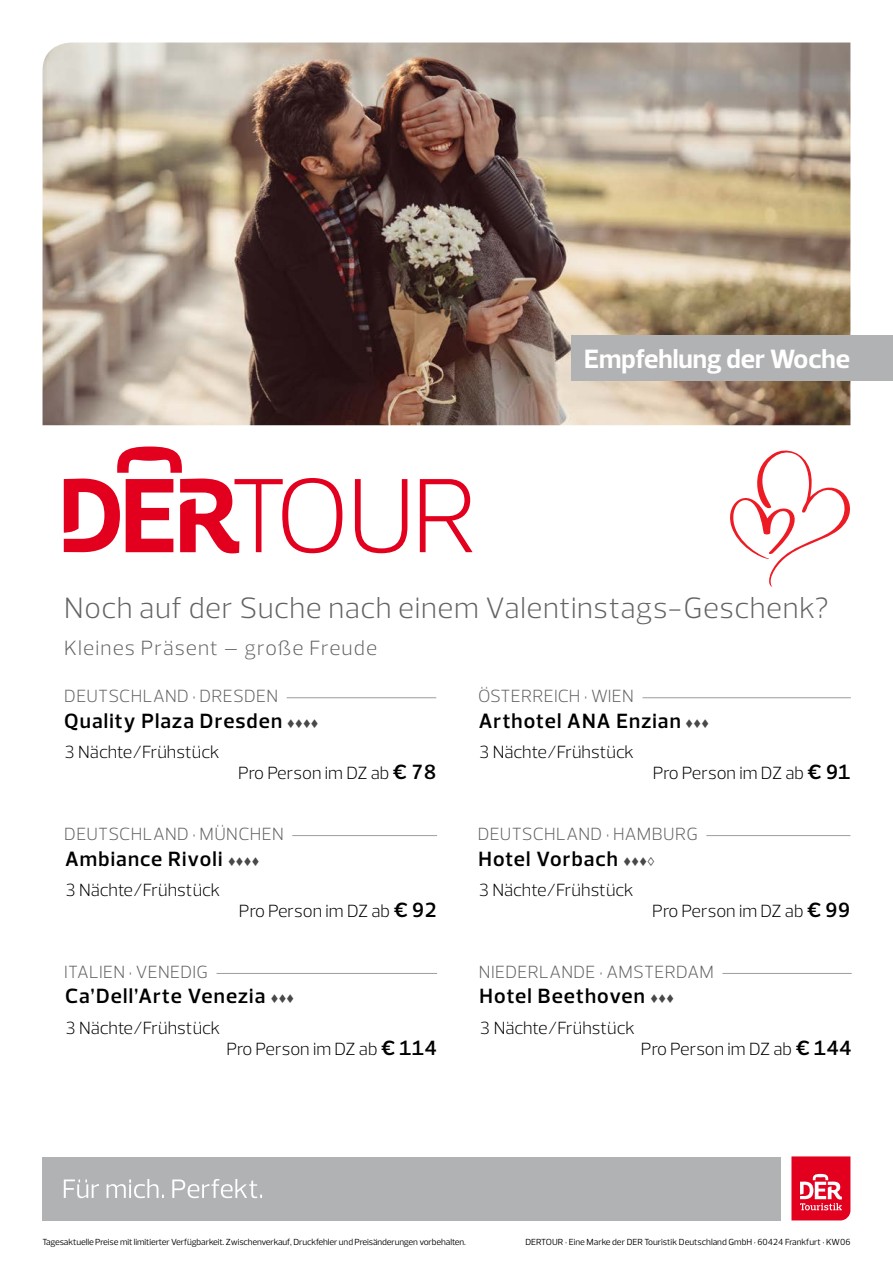
<style>
.page{position:relative;width:893px;height:1263px;background:#fff}
.page>*{position:absolute;margin:0;border:0;box-sizing:border-box;transform-origin:0 0}
.t1{font:300 30px "Prelo";letter-spacing:.02em;color:#636362}
.t2{font:700 27px "Prelo";color:#fff}
.t3{font:600 21px "Prelo";letter-spacing:.055em;color:#000}
.t4{font:300 21px "Prelo";letter-spacing:.05em;color:#636362}
.t5{font:300 18px "Prelo";color:#000}
.t6{font:300 18px "Prelo";letter-spacing:.015em;color:#636362}
.t7{font:9px "Prelo";letter-spacing:-.01em;color:#000}
.s1{font-family:"DERPI2015";font-weight:400;font-size:15.75px;color:#494948}
.s2{font-weight:600;font-size:21px}
</style>
<div class="page">
<div style="left:43px;top:1157px;width:738px;height:63px;background:#b0b2b4"></div>
<svg style="left:64px;top:1179px;width:198px;height:19px"></svg>
<img style="left:43px;top:43px;width:807px;height:382px">
<svg style="left:791px;top:1156px;width:59px;height:64px;background:#e72d46"></svg>
<svg style="left:64px;top:446px;width:278px;height:107px"></svg>
<svg style="left:355px;top:479px;width:52px;height:74px"></svg>
<svg style="left:420px;top:479px;width:53px;height:73px"></svg>
<svg style="left:730px;top:450px;width:120px;height:137px"></svg>
<div style="left:571px;top:335px;width:322px;height:46px;background:#b1b2b3"></div>
<hr style="left:64px;top:697px;width:372px;height:1px;background:#9c9d9d">
<div style="left:63px;top:691px;width:224px;height:14px;background:#fff"></div>
<hr style="left:479px;top:697px;width:372px;height:1px;background:#9c9d9d">
<div style="left:477px;top:691px;width:165px;height:14px;background:#fff"></div>
<hr style="left:65px;top:835px;width:372px;height:1px;background:#9c9d9d">
<div style="left:63px;top:829px;width:229px;height:14px;background:#fff"></div>
<hr style="left:478px;top:835px;width:372px;height:1px;background:#9c9d9d">
<div style="left:476px;top:829px;width:230px;height:14px;background:#fff"></div>
<hr style="left:65px;top:973px;width:372px;height:1px;background:#9c9d9d">
<div style="left:63px;top:967px;width:154px;height:14px;background:#fff"></div>
<hr style="left:480px;top:973px;width:372px;height:1px;background:#9c9d9d">
<div style="left:478px;top:967px;width:244px;height:14px;background:#fff"></div>
<h2 class="t2" style="left:584px;top:343px;width:267px">Empfehlung der Woche</h2>
<h1 class="t1" style="left:64px;top:590px;width:766px">Noch auf der Suche nach einem Valentinstags-Geschenk?</h1>
<p class="t4" style="left:64px;top:635px;width:314px">Kleines Präsent – große Freude</p>
<p class="t6" style="left:64px;top:685px;width:215px">DEUTSCHLAND • DRESDEN</p>
<p class="t6" style="left:478px;top:685px;width:157px">ÖSTERREICH • WIEN</p>
<p class="t3" style="left:64px;top:708px;width:255px">Quality Plaza Dresden <span class="s1">7777</span></p>
<p class="t5" style="left:64px;top:741px;width:157px">3 Nächte/Frühstück</p>
<p class="t5" style="left:238px;top:762px;width:200px">Pro Person im DZ ab <span class="s2">€ 78</span></p>
<p class="t3" style="left:479px;top:708px;width:231px">Arthotel ANA Enzian <span class="s1">777</span></p>
<p class="t5" style="left:479px;top:741px;width:157px">3 Nächte/Frühstück</p>
<p class="t5" style="left:653px;top:762px;width:200px">Pro Person im DZ ab <span class="s2">€ 91</span></p>
<p class="t6" style="left:64px;top:823px;width:221px">DEUTSCHLAND • MÜNCHEN</p>
<p class="t6" style="left:478px;top:823px;width:222px">DEUTSCHLAND • HAMBURG</p>
<p class="t3" style="left:65px;top:846px;width:195px">Ambiance Rivoli <span class="s1">7777</span></p>
<p class="t5" style="left:65px;top:878px;width:157px">3 Nächte/Frühstück</p>
<p class="t5" style="left:239px;top:900px;width:200px">Pro Person im DZ ab <span class="s2">€ 92</span></p>
<p class="t3" style="left:478px;top:846px;width:178px">Hotel Vorbach <span class="s1">7778</span></p>
<p class="t5" style="left:478px;top:878px;width:157px">3 Nächte/Frühstück</p>
<p class="t5" style="left:652px;top:900px;width:200px">Pro Person im DZ ab <span class="s2">€ 99</span></p>
<p class="t6" style="left:64px;top:961px;width:145px">ITALIEN • VENEDIG</p>
<p class="t6" style="left:479px;top:961px;width:236px">NIEDERLANDE • AMSTERDAM</p>
<p class="t3" style="left:65px;top:983px;width:230px">Ca’Dell’Arte Venezia <span class="s1">777</span></p>
<p class="t5" style="left:65px;top:1016px;width:157px">3 Nächte/Frühstück</p>
<p class="t5" style="left:226px;top:1038px;width:212px">Pro Person im DZ ab <span class="s2">€ 114</span></p>
<p class="t3" style="left:480px;top:983px;width:196px">Hotel Beethoven <span class="s1">777</span></p>
<p class="t5" style="left:480px;top:1016px;width:157px">3 Nächte/Frühstück</p>
<p class="t5" style="left:641px;top:1038px;width:212px">Pro Person im DZ ab <span class="s2">€ 144</span></p>
<p class="t7" style="left:43px;top:1236px;width:425px">Tagesaktuelle Preise mit limitierter Verfügbarkeit. Zwischenverkauf, Druckfehler und Preisänderungen vorbehalten.</p>
<p class="t7" style="left:525px;top:1236px;width:327px">DERTOUR · Eine Marke der DER Touristik Deutschland GmbH · 60424 Frankfurt · KW06</p>
</div>
